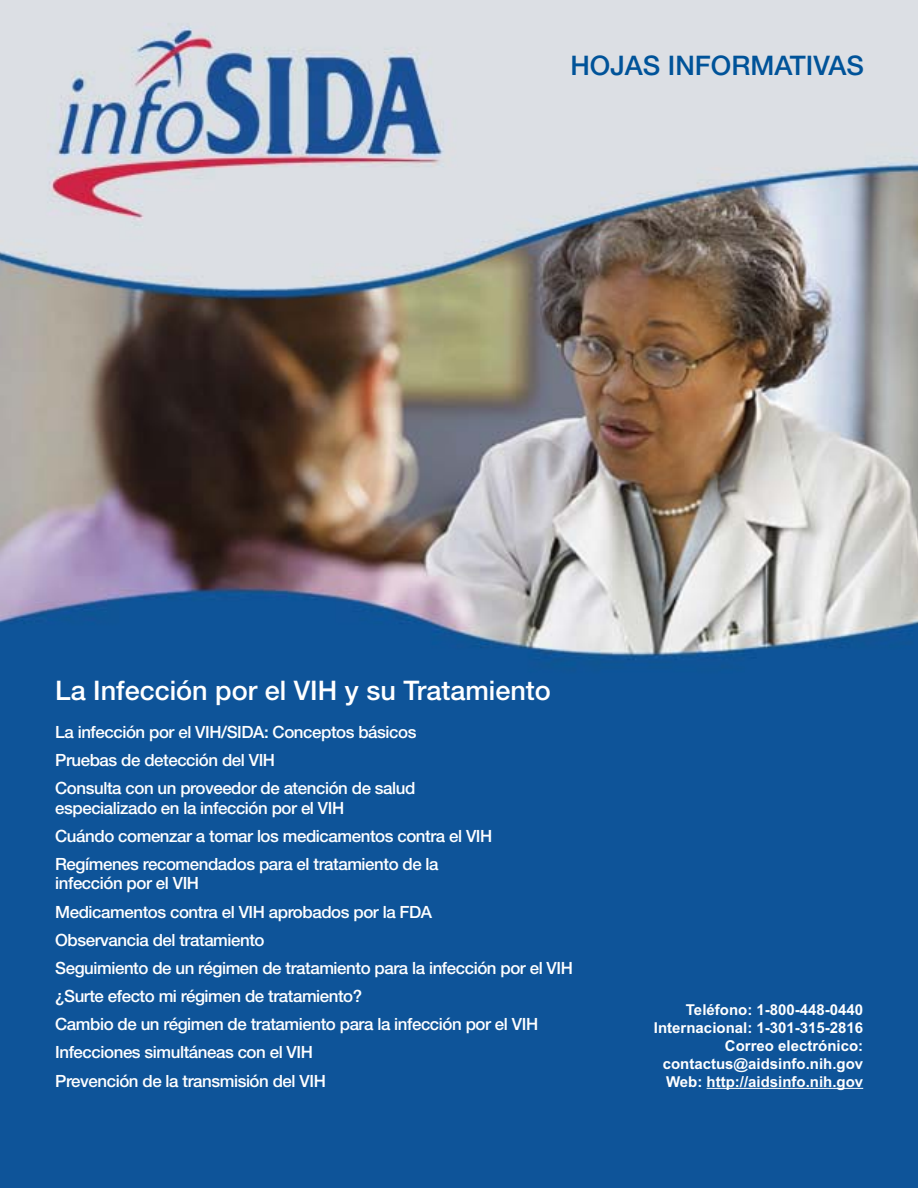
<style>
.page{position:relative;width:918px;height:1188px;background:#fff}
.page>*{position:absolute;margin:0;border:0;box-sizing:border-box;transform-origin:0 0}
.t1{font:500 27px "Helvetica Neue";color:#fff}
.t2{font:500 27px "Helvetica Neue";color:#005399}
.t3{font:500 16.8px/19.5px "Helvetica Neue";letter-spacing:-.025em;color:#fff}
.t4{font:700 15px/18px "Arial";color:#fff;text-align:right}
</style>
<div class="page">
<img style="left:0;top:0;width:918px;height:1188px">
<hr style="left:707px;top:1088px;width:156px;height:1px;background:#fff">
<h2 class="t2" style="left:570px;top:56px;width:295px">HOJAS INFORMATIVAS</h2>
<p class="t1" style="left:55px;top:681px;width:497px">La Infección por el VIH y su Tratamiento</p>
<p class="t3" style="left:55px;top:724px;width:363px">La infección por el VIH/SIDA: Conceptos básicos</p>
<p class="t3" style="left:55px;top:752px;width:221px">Pruebas de detección del VIH</p>
<p class="t3" style="left:55px;top:780px;width:362px">Consulta con un proveedor de atención de salud especializado en la infección por el VIH</p>
<p class="t3" style="left:55px;top:828px;width:439px">Cuándo comenzar a tomar los medicamentos contra el VIH</p>
<p class="t3" style="left:55px;top:856px;width:385px">Regímenes recomendados para el tratamiento de la infección por el VIH</p>
<p class="t3" style="left:55px;top:903px;width:379px">Medicamentos contra el VIH aprobados por la FDA</p>
<p class="t3" style="left:55px;top:932px;width:211px">Observancia del tratamiento</p>
<p class="t3" style="left:55px;top:960px;width:519px">Seguimiento de un régimen de tratamiento para la infección por el VIH</p>
<p class="t3" style="left:55px;top:988px;width:309px">¿Surte efecto mi régimen de tratamiento?</p>
<p class="t3" style="left:55px;top:1016px;width:484px">Cambio de un régimen de tratamiento para la infección por el VIH</p>
<p class="t3" style="left:55px;top:1044px;width:259px">Infecciones simultáneas con el VIH</p>
<p class="t3" style="left:55px;top:1072px;width:272px">Prevención de la transmisión del VIH</p>
<p class="t4" style="left:686px;top:1002px;width:179px">Teléfono: 1-800-448-0440</p>
<p class="t4" style="left:654px;top:1020px;width:211px">Internacional: 1-301-315-2816</p>
<p class="t4" style="left:663px;top:1038px;width:202px">Correo electrónico: contactus@aidsinfo.nih.gov</p>
<p class="t4" style="left:666px;top:1074px;width:199px">Web: http://aidsinfo.nih.gov</p>
</div>
